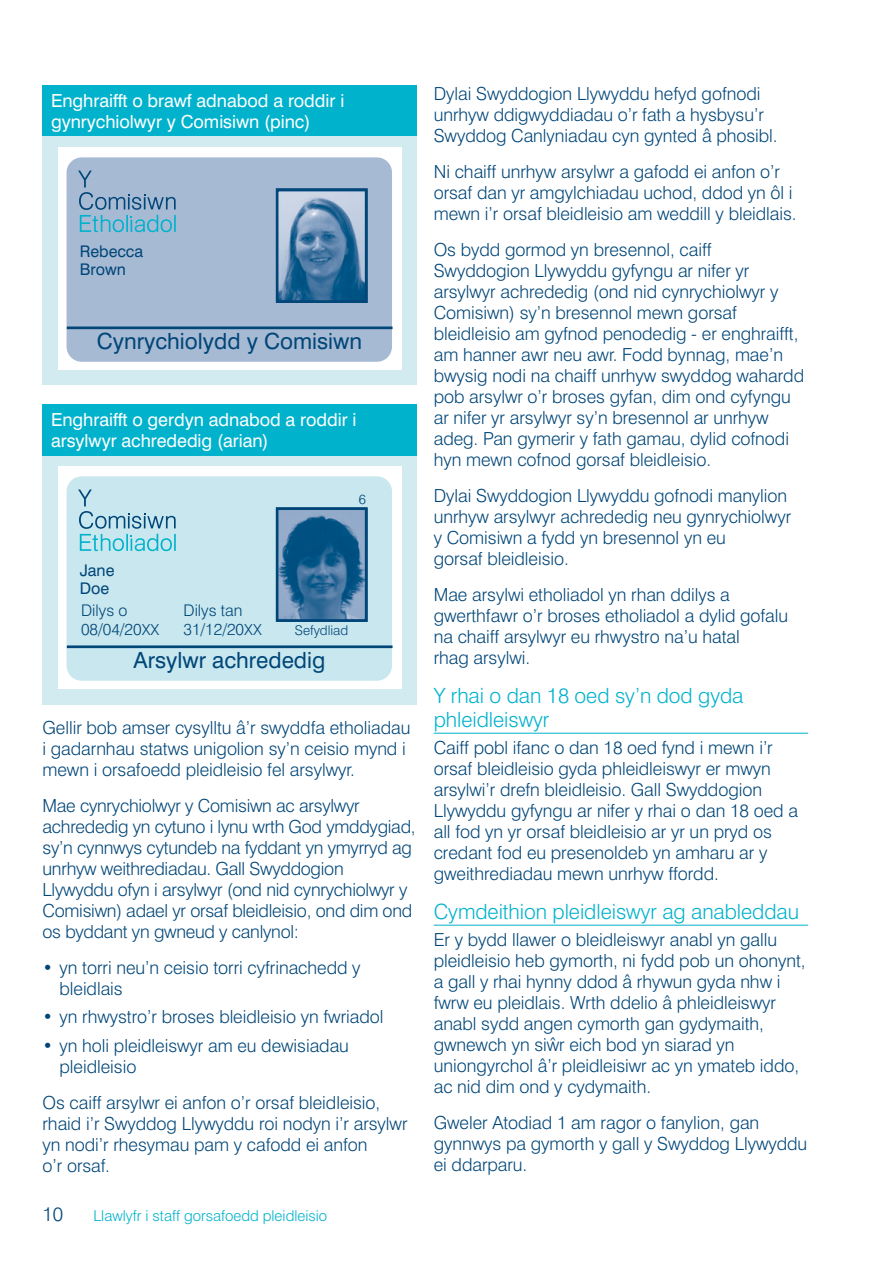
<style>
.page{position:relative;width:893px;height:1263px;background:#fff}
.page>*{position:absolute;margin:0;border:0;box-sizing:border-box;transform-origin:0 0}
.t1{font:22.35px "Swiss 721 BT";color:#004678}
.t2{font:300 21px/24px "Swiss 721 BT";letter-spacing:-.005em;color:#00b2cc}
.t3{font:300 19.5px "Swiss 721 BT";color:#004678}
.t4{font:300 18px/21px "Swiss 721 BT";letter-spacing:-.005em;color:#004678}
.t5{font:18px/21px "Swiss 721 BT";letter-spacing:-.005em;color:#fff}
.t6{font:300 16.05px/18.8px "Swiss 721 BT";color:#004678}
.t7{font:16.05px/18.8px "Swiss 721 BT";color:#004678}
.t8{font:300 15px "Swiss 721 BT";color:#00b2cc}
.t9{font:300 13.35px "Swiss 721 BT";color:#004678}
.s1{font-size:15.15px}
</style>
<div class="page">
<div style="left:43px;top:85px;width:374px;height:52px;background:#00b2cc"></div>
<div style="left:43px;top:137px;width:374px;height:248px;background:#d2ebf0"></div>
<div style="left:58px;top:147px;width:343px;height:223px;background:#fff"></div>
<div style="left:67px;top:157px;width:325px;height:205px;background:#a7bad4;border-radius:15px"></div>
<svg style="left:66px;top:187px;width:327px;height:143px"></svg>
<svg style="left:78px;top:171px;width:98px;height:61px"></svg>
<img style="left:280px;top:192px;width:83px;height:107px">
<div style="left:276px;top:188px;width:91px;height:115px;border:3px solid #004678"></div>
<div style="left:43px;top:404px;width:374px;height:52px;background:#00b2cc"></div>
<div style="left:43px;top:456px;width:374px;height:248px;background:#d2ebf0"></div>
<div style="left:58px;top:467px;width:343px;height:222px;background:#fff"></div>
<div style="left:67px;top:476px;width:325px;height:205px;background:#c8e7ee;border-radius:15px"></div>
<svg style="left:66px;top:506px;width:327px;height:143px"></svg>
<svg style="left:78px;top:489px;width:98px;height:62px"></svg>
<img style="left:280px;top:511px;width:83px;height:107px">
<div style="left:276px;top:507px;width:91px;height:115px;border:3px solid #004678"></div>
<hr style="left:434px;top:733px;width:374px;height:1px;background:#00b2cc">
<hr style="left:434px;top:925px;width:374px;height:1px;background:#00b2cc">
<p class="t5" style="left:51px;top:90px;width:295px">Enghraifft o brawf adnabod a roddir i gynrychiolwyr y Comisiwn (pinc)</p>
<p class="t7" style="left:80px;top:241px;width:65px">Rebecca<br>Brown</p>
<p class="t1" style="left:97px;top:328px;width:267px">Cynrychiolydd y Comisiwn</p>
<p class="t5" style="left:51px;top:409px;width:307px">Enghraifft o gerdyn adnabod a roddir i arsylwyr achrededig (arian)</p>
<p class="t9" style="left:359px;top:491px;width:9px">6</p>
<p class="t7" style="left:80px;top:560px;width:36px">Jane<br>Doe</p>
<p class="t6" style="left:81px;top:600px;width:80px">Dilys o<br>08/04/20<span class="s1">XX</span></p>
<p class="t6" style="left:183px;top:600px;width:80px">Dilys tan<br>31/12/20<span class="s1">XX</span></p>
<p class="t9" style="left:295px;top:622px;width:55px">Sefydliad</p>
<p class="t1" style="left:133px;top:647px;width:193px">Arsylwr achrededig</p>
<p class="t4" style="left:43px;top:717px;width:369px">Gellir bob amser cysylltu â’r swyddfa etholiadau i gadarnhau statws unigolion sy’n ceisio mynd i mewn i orsafoedd pleidleisio fel arsylwyr.</p>
<p class="t4" style="left:43px;top:795px;width:375px">Mae cynrychiolwyr y Comisiwn ac arsylwyr achrededig yn cytuno i lynu wrth God ymddygiad, sy’n cynnwys cytundeb na fyddant yn ymyrryd ag unrhyw weithrediadau. Gall Swyddogion Llywyddu ofyn i arsylwyr (ond nid cynrychiolwyr y Comisiwn) adael yr orsaf bleidleisio, ond dim ond os byddant yn gwneud y canlynol:</p>
<p class="t4" style="left:60px;top:957px;width:303px;text-indent:-17px">• yn torri neu’n ceisio torri cyfrinachedd y bleidlais</p>
<p class="t4" style="left:43px;top:1006px;width:342px">• yn rhwystro’r broses bleidleisio yn fwriadol</p>
<p class="t4" style="left:60px;top:1035px;width:291px;text-indent:-17px">• yn holi pleidleiswyr am eu dewisiadau pleidleisio</p>
<p class="t4" style="left:43px;top:1092px;width:367px">Os caiff arsylwr ei anfon o’r orsaf bleidleisio, rhaid i’r Swyddog Llywyddu roi nodyn i’r arsylwr yn nodi’r rhesymau pam y cafodd ei anfon<br>o’r orsaf.</p>
<p class="t3" style="left:43px;top:1202px;width:22px">10</p>
<p class="t8" style="left:94px;top:1207px;width:235px">Llawlyfr i staff gorsafoedd pleidleisio</p>
<p class="t4" style="left:434px;top:82px;width:345px">Dylai Swyddogion Llywyddu hefyd gofnodi unrhyw ddigwyddiadau o’r fath a hysbysu’r<br>Swyddog Canlyniadau cyn gynted â phosibl.</p>
<p class="t4" style="left:434px;top:160px;width:364px">Ni chaiff unrhyw arsylwr a gafodd ei anfon o’r orsaf dan yr amgylchiadau uchod, ddod yn ôl i mewn i’r orsaf bleidleisio am weddill y bleidlais.</p>
<p class="t4" style="left:434px;top:238px;width:372px">Os bydd gormod yn bresennol, caiff Swyddogion Llywyddu gyfyngu ar nifer yr arsylwyr achrededig (ond nid cynrychiolwyr y Comisiwn) sy’n bresennol mewn gorsaf bleidleisio am gyfnod penodedig - er enghraifft, am hanner awr neu awr. Fodd bynnag, mae’n bwysig nodi na chaiff unrhyw swyddog wahardd pob arsylwr o’r broses gyfan, dim ond cyfyngu ar nifer yr arsylwyr sy’n bresennol ar unrhyw adeg. Pan gymerir y fath gamau, dylid cofnodi hyn mewn cofnod gorsaf bleidleisio.</p>
<p class="t4" style="left:434px;top:485px;width:359px">Dylai Swyddogion Llywyddu gofnodi manylion unrhyw arsylwyr achrededig neu gynrychiolwyr y Comisiwn a fydd yn bresennol yn eu<br>gorsaf bleidleisio.</p>
<p class="t4" style="left:434px;top:584px;width:356px">Mae arsylwi etholiadol yn rhan ddilys a gwerthfawr o’r broses etholiadol a dylid gofalu na chaiff arsylwyr eu rhwystro na’u hatal<br>rhag arsylwi.</p>
<p class="t2" style="left:434px;top:683px;width:311px">Y rhai o dan 18 oed sy’n dod gyda phleidleiswyr</p>
<p class="t4" style="left:434px;top:736px;width:366px">Caiff pobl ifanc o dan 18 oed fynd i mewn i’r orsaf bleidleisio gyda phleidleiswyr er mwyn arsylwi’r drefn bleidleisio. Gall Swyddogion Llywyddu gyfyngu ar nifer y rhai o dan 18 oed a all fod yn yr orsaf bleidleisio ar yr un pryd os credant fod eu presenoldeb yn amharu ar y gweithrediadau mewn unrhyw ffordd.</p>
<p class="t2" style="left:434px;top:899px;width:367px">Cymdeithion pleidleiswyr ag anableddau</p>
<p class="t4" style="left:434px;top:928px;width:373px">Er y bydd llawer o bleidleiswyr anabl yn gallu pleidleisio heb gymorth, ni fydd pob un ohonynt, a gall y rhai hynny ddod â rhywun gyda nhw i fwrw eu pleidlais. Wrth ddelio â phleidleiswyr anabl sydd angen cymorth gan gydymaith, gwnewch yn siwˆr eich bod yn siarad yn uniongyrchol â’r pleidleisiwr ac yn ymateb iddo, ac nid dim ond y cydymaith.</p>
<p class="t4" style="left:434px;top:1111px;width:375px">Gweler Atodiad 1 am ragor o fanylion, gan gynnwys pa gymorth y gall y Swyddog Llywyddu ei ddarparu.</p>
</div>
